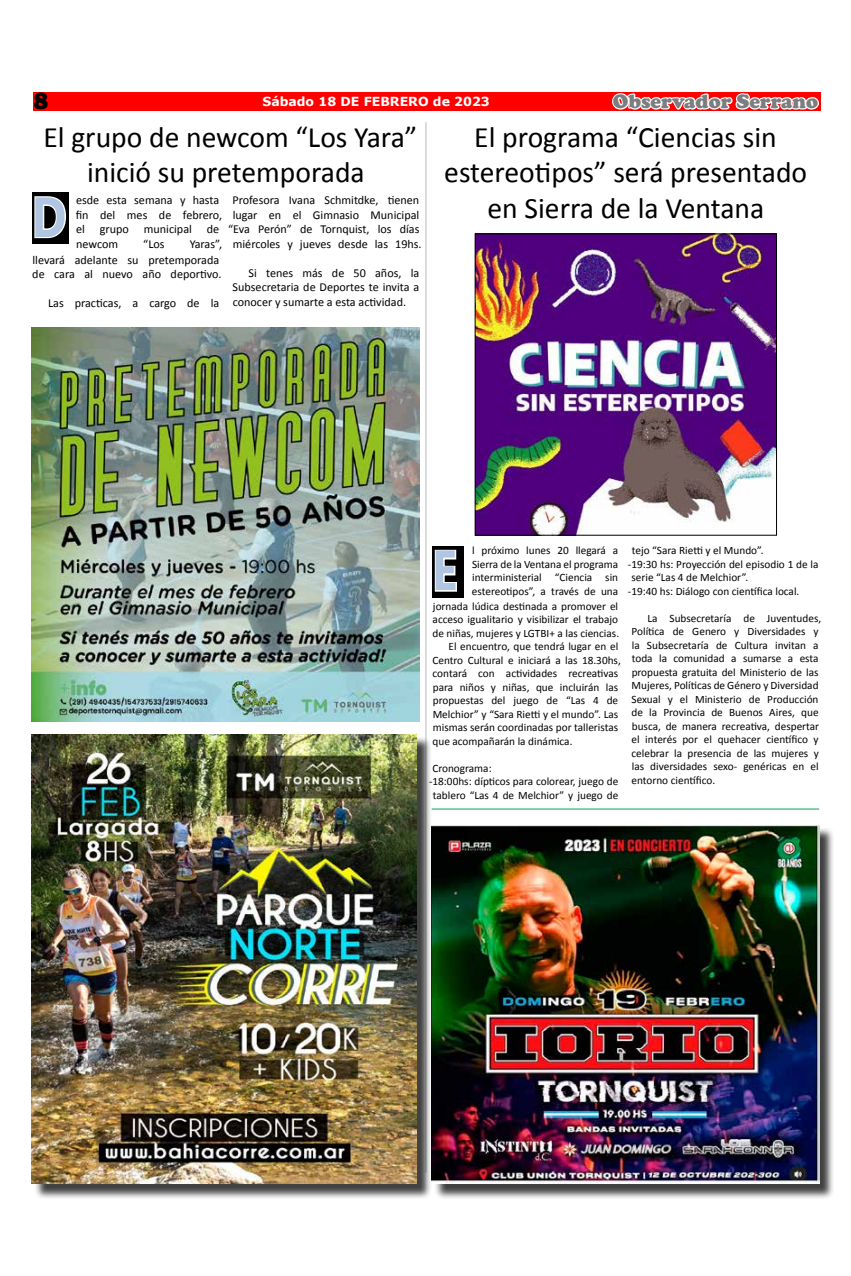
<style>
.page{position:relative;width:851px;height:1276px;background:#fff}
.page>*{position:absolute;margin:0;border:0;box-sizing:border-box;transform-origin:0 0}
.t1{font:700 56.25px "Ebrima";color:#afc5e1;scale:.83 1}
.t2{font:29.62px/35.5px "Calibri";color:#000;text-align:center}
.t3{font:800 24.62px "Franklin Gothic";color:#000}
.t4{font:900 20px "Cooper";color:#7c7d80}
.t5{font:700 12.5px "Verdana";color:#fff}
.t6{font:12.12px/14.5px "Calibri";color:#000}
.t7{font:11.25px/13.5px "Calibri";color:#000;text-align:justify}
</style>
<div class="page">
<div style="left:33px;top:92px;width:787px;height:18px;background:#f00"></div>
<svg style="left:610px;top:93px;width:210px;height:18px"></svg>
<hr style="left:425px;top:122px;width:1px;height:1050px;background:#b6b7ba">
<div style="left:32px;top:192px;width:37px;height:52px;background:#000"></div>
<svg style="left:34px;top:196px;width:32px;height:43px"></svg>
<div style="left:433px;top:827px;width:401px;height:372px;background:#000;opacity:.75"></div>
<img style="left:432px;top:825px;width:387px;height:358px">
<div style="left:34px;top:736px;width:398px;height:463px;background:#000;opacity:.75"></div>
<img style="left:32px;top:734px;width:384px;height:449px">
<img style="left:32px;top:328px;width:388px;height:393px">
<img style="left:476px;top:236px;width:298px;height:297px">
<div style="left:432px;top:546px;width:31px;height:51px;background:#000"></div>
<svg style="left:434px;top:549px;width:23px;height:43px"></svg>
<hr style="left:431px;top:808px;width:388px;height:1px;background:#00a650">
<h3 class="t3" style="left:34px;top:85px;width:16px">8</h3>
<p class="t5" style="left:262px;top:93px;width:229px">Sábado 18 DE FEBRERO de 2023</p>
<h3 class="t4" style="left:612px;top:90px;width:207px">Observador Serrano</h3>
<h2 class="t2" style="left:43px;top:119px;width:375px">El grupo de newcom “Los Yara” inició su pretemporada</h2>
<p class="t6" style="left:76px;top:193px;width:148px">esde esta semana y hasta fin del mes de febrero, el grupo municipal de newcom</p>
<p class="t6" style="left:228px;top:193px;width:195px;text-align:center">Profesora Ivana Schmitdke, tienen lugar en el Gimnasio Municipal “Eva Perón” de Tornquist, los días miércoles y jueves desde las 19hs.</p>
<p class="t6" style="left:232px;top:265px;width:188px;text-align:justify;text-indent:16px">Si tenes más de 50 años, la Subsecretaria de Deportes te invita a conocer y sumarte a esta actividad.</p>
<h1 class="t1" style="left:32px;top:175px;width:43px">D</h1>
<p class="t6" style="left:32px;top:236px;width:191px;line-height:16px;text-align:right">Yaras”,<br>llevará adelante su pretemporada</p>
<p class="t6" style="left:32px;top:267px;width:191px">de cara al nuevo año deportivo.</p>
<p class="t6" style="left:48px;top:296px;width:173px">Las practicas, a cargo de la</p>
<p class="t6" style="left:143px;top:236px;width:23px">“Los</p>
<h2 class="t2" style="left:444px;top:119px;width:364px">El programa “Ciencias sin estereotipos” será presentado en Sierra de la Ventana</h2>
<p class="t7" style="left:472px;top:544px;width:148px">l próximo lunes 20 llegará a Sierra de la Ventana el programa interministerial “Ciencia sin estereotipos”, a través de una</p>
<h1 class="t1" style="left:432px;top:528px;width:32px">E</h1>
<p class="t7" style="left:433px;top:599px;width:187px">jornada lúdica destinada a promover el</p>
<p class="t7" style="left:432px;top:613px;width:187px">acceso igualitario y visibilizar el trabajo</p>
<p class="t7" style="left:432px;top:626px;width:188px">de niñas, mujeres y LGTBI+ a las ciencias.</p>
<p class="t7" style="left:448px;top:640px;width:171px">El encuentro, que tendrá lugar en el</p>
<p class="t7" style="left:432px;top:653px;width:190px">Centro Cultural e iniciará a las 18.30hs,</p>
<p class="t7" style="left:432px;top:667px;width:187px">contará con actividades recreativas</p>
<p class="t7" style="left:432px;top:680px;width:187px">para niños y niñas, que incluirán las</p>
<p class="t7" style="left:432px;top:694px;width:187px">propuestas del juego de “Las 4 de</p>
<p class="t7" style="left:432px;top:707px;width:187px">Melchior” y “Sara Rietti y el mundo”. Las</p>
<p class="t7" style="left:432px;top:721px;width:187px">mismas serán coordinadas por talleristas</p>
<p class="t7" style="left:432px;top:734px;width:141px">que acompañarán la dinámica.</p>
<p class="t7" style="left:432px;top:761px;width:61px">Cronograma:</p>
<p class="t7" style="left:429px;top:775px;width:191px">-18:00hs: dípticos para colorear, juego de</p>
<p class="t7" style="left:433px;top:788px;width:187px">tablero “Las 4 de Melchior” y juego de</p>
<p class="t7" style="left:631px;top:544px;width:133px">tejo “Sara Rietti y el Mundo”.</p>
<p class="t7" style="left:628px;top:557px;width:192px">-19:30 hs: Proyección del episodio 1 de la</p>
<p class="t7" style="left:631px;top:571px;width:118px">serie “Las 4 de Melchior”.</p>
<p class="t7" style="left:628px;top:584px;width:173px">-19:40 hs: Diálogo con científica local.</p>
<p class="t7" style="left:631px;top:611px;width:191px;text-align:left;text-indent:16px">La Subsecretaría de Juventudes, Política de Genero y Diversidades y la Subsecretaría de Cultura invitan a toda la comunidad a sumarse a esta propuesta gratuita del Ministerio de las Mujeres, Políticas de Género y Diversidad Sexual y el Ministerio de Producción de la Provincia de Buenos Aires, que busca, de manera recreativa, despertar el interés por el quehacer científico y celebrar la presencia de las mujeres y las diversidades sexo- genéricas en el entorno científico.</p>
</div>
